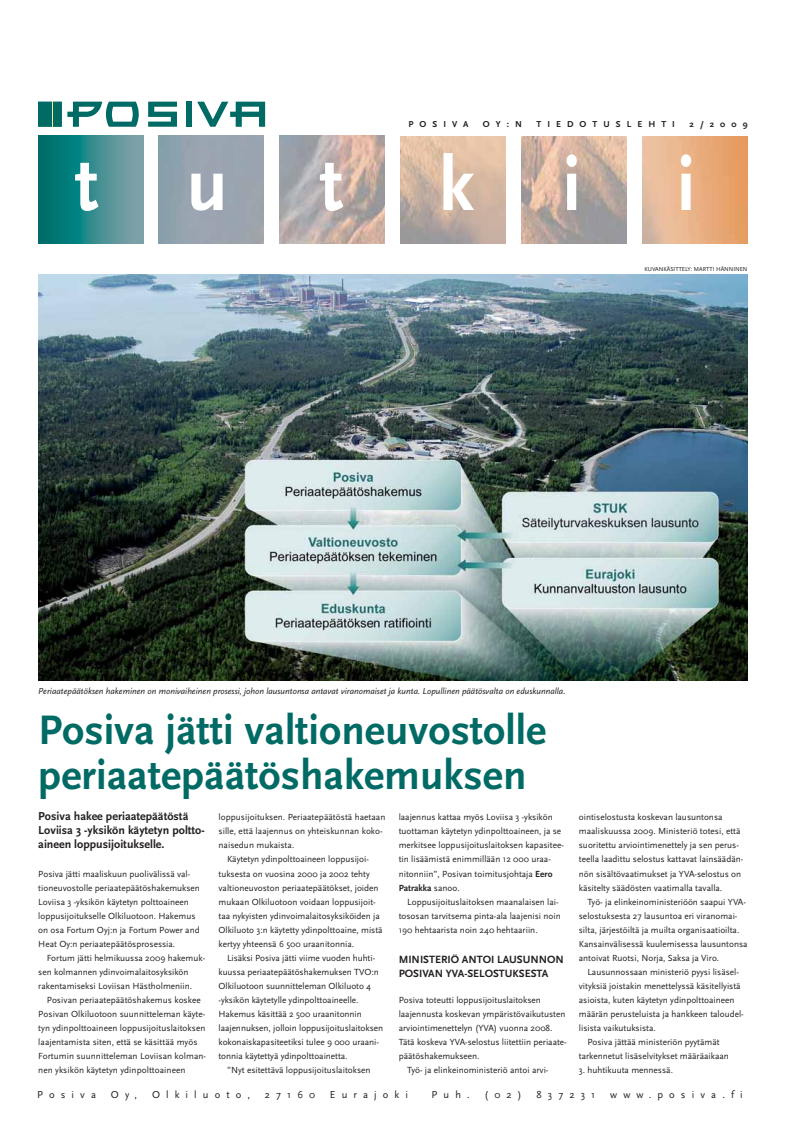
<style>
.page{position:relative;width:786px;height:1126px;background:#fff}
.page>*{position:absolute;margin:0;border:0;box-sizing:border-box;transform-origin:0 0}
.t1{font:700 43px/45px "Scala Sans";color:#006a65}
.t2{font:700 12px/14px "Scala Sans";color:#231f20}
.t3{font:700 11px/14px "Scala Sans";color:#231f20}
.t4{font:10.5px "Scala Sans";letter-spacing:.58em;color:#231f20}
.t5{font:9.2px/14px "Scala Sans";color:#231f20}
.t6{font:italic 9px "Scala Sans";color:#231f20}
.t7{font:700 9px "Scala Sans";letter-spacing:.675em;color:#231f20}
.t8{font:6px "Scala Sans";color:#231f20}
.s1{font-weight:700}
</style>
<div class="page">
<svg style="left:38px;top:136px;width:105px;height:108px;background:#34898a"></svg>
<img style="left:279px;top:136px;width:105px;height:107px">
<img style="left:400px;top:136px;width:105px;height:107px">
<img style="left:642px;top:136px;width:104px;height:107px">
<img style="left:521px;top:136px;width:105px;height:107px">
<svg style="left:75px;top:163px;width:24px;height:48px"></svg>
<svg style="left:191px;top:174px;width:31px;height:37px"></svg>
<svg style="left:320px;top:163px;width:23px;height:48px"></svg>
<svg style="left:443px;top:153px;width:31px;height:57px"></svg>
<svg style="left:566px;top:154px;width:10px;height:56px"></svg>
<svg style="left:680px;top:154px;width:10px;height:56px"></svg>
<svg style="left:148px;top:102px;width:29px;height:25px"></svg>
<svg style="left:67px;top:102px;width:72px;height:25px"></svg>
<svg style="left:197px;top:102px;width:68px;height:25px"></svg>
<div style="left:186px;top:102px;width:6px;height:25px;background:#006a65"></div>
<div style="left:38px;top:102px;width:24px;height:25px;background:#006a65"></div>
<svg style="left:52px;top:102px;width:1px;height:25px"></svg>
<img style="left:38px;top:274px;width:709px;height:406px">
<p class="t7" style="left:408px;top:120px;width:61px">POSIVA</p>
<p class="t7" style="left:482px;top:120px;width:41px">OY:N</p>
<p class="t7" style="left:536px;top:120px;width:140px">TIEDOTUSLEHTI</p>
<p class="t7" style="left:689px;top:120px;width:60px">2/2009</p>
<p class="t8" style="left:644px;top:266px;width:104px">KUVANKÄSITTELY: MARTTI HÄNNINEN</p>
<p class="t6" style="left:38px;top:687px;width:528px">Periaatepäätöksen hakeminen on monivaiheinen prosessi, johon lausuntonsa antavat viranomaiset ja kunta. Lopullinen päätösvalta on eduskunnalla.</p>
<h1 class="t1" style="left:38px;top:710px;width:509px">Posiva jätti valtioneuvostolle periaatepäätöshakemuksen</h1>
<h2 class="t2" style="left:38px;top:810px;width:168px">Posiva hakee periaatepäätöstä<br>Loviisa 3 -yksikön käytetyn poltto&shy;aineen loppusijoitukselle.</h2>
<p class="t5" style="left:218px;top:810px;width:168px">loppusijoituksen. Periaatepäätöstä haetaan</p>
<p class="t5" style="left:398px;top:810px;width:167px">laajennus kattaa myös Loviisa 3 -yksikön tuottaman käytetyn ydinpolttoaineen, ja se merkitsee loppusijoituslaitoksen kapasitee&shy;tin lisäämistä enimmillään 12 000 uraa&shy;nitonniin”, Posivan toimitusjohtaja <span class="s1">Eero Patrakka</span> sanoo.</p>
<p class="t5" style="left:398px;top:894px;width:163px;text-indent:9px">Loppusijoituslaitoksen maanalaisen lai&shy;tososan tarvitsema pinta-ala laajenisi noin<br>190 hehtaarista noin 240 hehtaariin.</p>
<p class="t3" style="left:398px;top:952px;width:167px">MINISTERIÖ ANTOI LAUSUNNON<br>POSIVAN YVA-SELOSTUKSESTA</p>
<p class="t5" style="left:398px;top:992px;width:144px">Posiva toteutti loppusijoituslaitoksen</p>
<p class="t5" style="left:398px;top:1006px;width:168px">laajennusta koskevan ympäristövaikutusten</p>
<p class="t5" style="left:398px;top:1020px;width:155px">arviointimenettelyn (YVA) vuonna 2008.</p>
<p class="t5" style="left:398px;top:1034px;width:170px">Tätä koskeva YVA-selostus liitettiin periaate-</p>
<p class="t5" style="left:398px;top:1048px;width:82px">päätöshakemukseen.</p>
<p class="t5" style="left:407px;top:1062px;width:143px">Työ- ja elinkeinoministeriö antoi arvi-</p>
<p class="t5" style="left:218px;top:824px;width:166px">sille, että laajennus on yhteiskunnan koko-</p>
<p class="t5" style="left:218px;top:838px;width:77px">naisedun mukaista.</p>
<p class="t5" style="left:227px;top:852px;width:143px">Käytetyn ydinpolttoaineen loppusijoi-</p>
<p class="t5" style="left:218px;top:866px;width:153px">tuksesta on vuosina 2000 ja 2002 tehty</p>
<p class="t5" style="left:218px;top:880px;width:161px">valtioneuvoston periaatepäätökset, joiden</p>
<p class="t5" style="left:218px;top:894px;width:159px">mukaan Olkiluotoon voidaan loppusijoit-</p>
<p class="t5" style="left:218px;top:908px;width:163px">taa nykyisten ydinvoimalaitosyksiköiden ja</p>
<p class="t5" style="left:218px;top:922px;width:166px">Olkiluoto 3:n käytetty ydinpolttoaine, mistä</p>
<p class="t5" style="left:218px;top:936px;width:137px">kertyy yhteensä 6 500 uraanitonnia.</p>
<p class="t5" style="left:227px;top:950px;width:150px">Lisäksi Posiva jätti viime vuoden huhti-</p>
<p class="t5" style="left:218px;top:964px;width:162px">kuussa periaatepäätöshakemuksen TVO:n</p>
<p class="t5" style="left:218px;top:978px;width:154px">Olkiluotoon suunnitteleman Olkiluoto 4</p>
<p class="t5" style="left:218px;top:992px;width:141px">-yksikön käytetylle ydinpolttoaineelle.</p>
<p class="t5" style="left:218px;top:1006px;width:145px">Hakemus käsittää 2 500 uraanitonnin</p>
<p class="t5" style="left:218px;top:1020px;width:166px">laajennuksen, jolloin loppusijoituslaitoksen</p>
<p class="t5" style="left:218px;top:1034px;width:162px">kokonaiskapasiteetiksi tulee 9 000 uraani-</p>
<p class="t5" style="left:218px;top:1048px;width:131px">tonnia käytettyä ydinpolttoainetta.</p>
<p class="t5" style="left:227px;top:1062px;width:145px">”Nyt esitettävä loppusijoituslaitoksen</p>
<p class="t5" style="left:38px;top:866px;width:163px">Posiva jätti maaliskuun puolivälissä val&shy;tioneuvostolle periaatepäätöshakemuksen Loviisa 3 -yksikön käytetyn polttoaineen loppusijoitukselle Olkiluotoon. Hakemus on osa Fortum Oyj:n ja Fortum Power and Heat Oy:n periaatepäätösprosessia.</p>
<p class="t5" style="left:38px;top:950px;width:168px;text-indent:9px">Fortum jätti helmikuussa 2009 hakemuk&shy;sen kolmannen ydinvoimalaitosyksikön rakentamiseksi Loviisan Hästholmeniin.</p>
<p class="t5" style="left:38px;top:992px;width:169px;text-indent:9px">Posivan periaatepäätöshakemus koskee Posivan Olkiluotoon suunnitteleman käyte&shy;tyn ydinpolttoaineen loppusijoituslaitoksen laajentamista siten, että se käsittää myös Fortumin suunnitteleman Loviisan kolman&shy;nen yksikön käytetyn ydinpolttoaineen</p>
<p class="t5" style="left:578px;top:810px;width:166px">ointiselostusta koskevan lausuntonsa maaliskuussa 2009. Ministeriö totesi, että suoritettu arviointimenettely ja sen perus&shy;teella laadittu selostus kattavat lainsäädän&shy;nön sisältövaatimukset ja YVA-selostus on käsitelty säädösten vaatimalla tavalla.</p>
<p class="t5" style="left:578px;top:894px;width:170px;text-indent:9px">Työ- ja elinkeinoministeriöön saapui YVA&shy;selostuksesta 27 lausuntoa eri viranomai&shy;silta, järjestöiltä ja muilta organisaatioilta.<br>Kansainvälisessä kuulemisessa lausuntonsa antoivat Ruotsi, Norja, Saksa ja Viro.</p>
<p class="t5" style="left:587px;top:964px;width:153px">Lausunnossaan ministeriö pyysi lisäsel-</p>
<p class="t5" style="left:578px;top:978px;width:163px">vityksiä joistakin menettelyssä käsitellyistä</p>
<p class="t5" style="left:578px;top:992px;width:157px">asioista, kuten käytetyn ydinpolttoaineen</p>
<p class="t5" style="left:578px;top:1006px;width:166px">määrän perusteluista ja hankkeen taloudel-</p>
<p class="t5" style="left:578px;top:1020px;width:78px">lisista vaikutuksista.</p>
<p class="t5" style="left:587px;top:1034px;width:134px">Posiva jättää ministeriön pyytämät</p>
<p class="t5" style="left:578px;top:1048px;width:151px">tarkennetut lisäselvitykset määräaikaan</p>
<p class="t5" style="left:578px;top:1062px;width:96px">3. huhtikuuta mennessä.</p>
<p class="t4" style="left:37px;top:1088px;width:60px">Posiva</p>
<p class="t4" style="left:111px;top:1088px;width:28px">Oy,</p>
<p class="t4" style="left:152px;top:1088px;width:99px">Olkiluoto,</p>
<p class="t4" style="left:265px;top:1088px;width:52px">27160</p>
<p class="t4" style="left:330px;top:1088px;width:80px">Eurajoki</p>
<p class="t4" style="left:431px;top:1088px;width:40px">Puh.</p>
<p class="t4" style="left:484px;top:1088px;width:39px">(02)</p>
<p class="t4" style="left:536px;top:1088px;width:60px">837231</p>
<p class="t4" style="left:610px;top:1088px;width:134px">www.posiva.fi</p>
</div>
